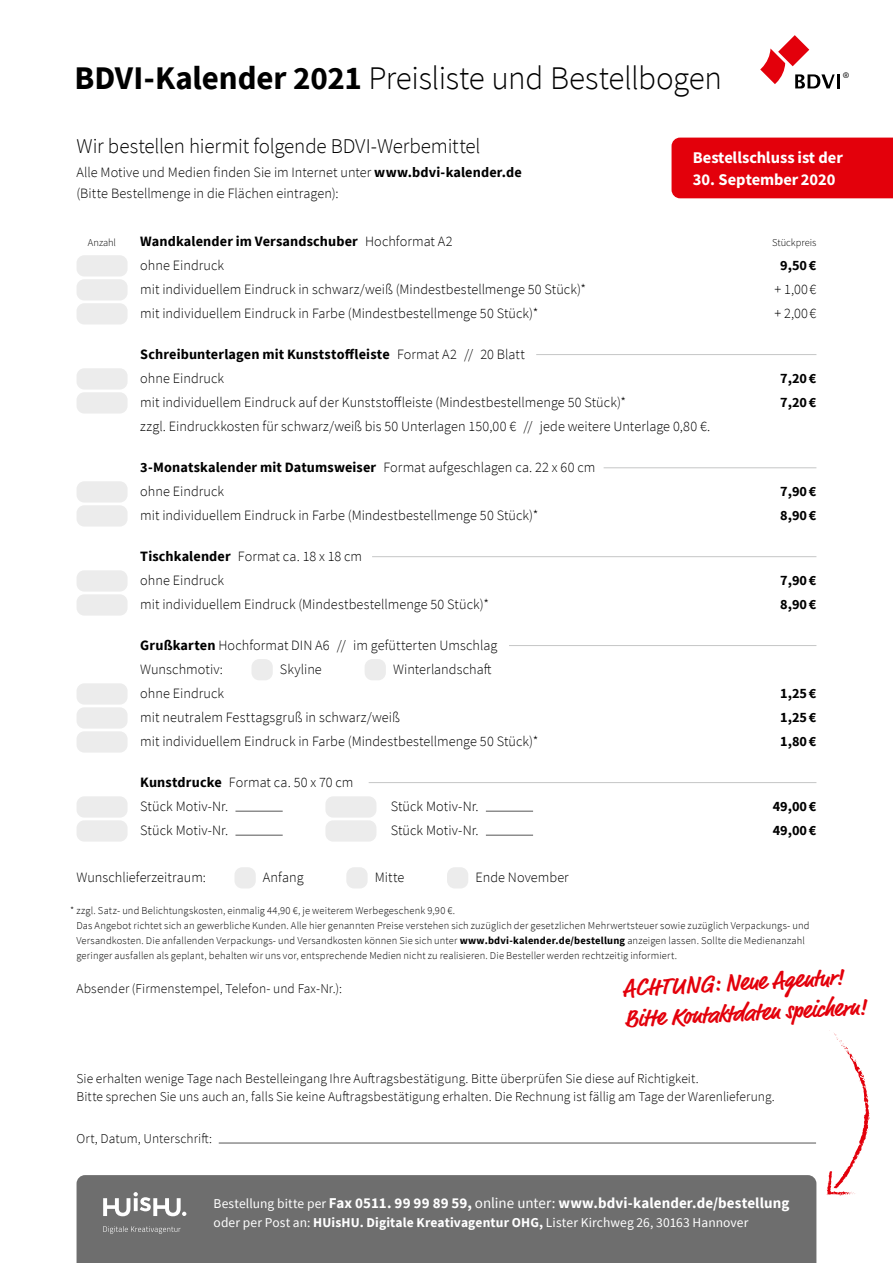
<style>
.page{position:relative;width:893px;height:1263px;background:#fff}
.page>*{position:absolute;margin:0;border:0;box-sizing:border-box;transform-origin:0 0}
.t1{font:300 33px "Source Sans Pro";letter-spacing:-.015em;color:#000}
.t2{font:700 24px/30.9px "Market Pro";color:#e3000b}
.t3{font:300 21px "Source Sans Pro";letter-spacing:-.01em;color:#000}
.t4{font:16.5px "Source Sans Variable";letter-spacing:.04em;color:#fff}
.t5{font:700 15px "Source Sans Pro";letter-spacing:.005em;color:#fff}
.t6{font:300 14.25px/24px "Source Sans Pro";letter-spacing:.005em;color:#000}
.t7{font:700 14.25px/24px "Source Sans Pro";letter-spacing:.01em;color:#000}
.t8{font:300 13.5px/18px "Source Sans Pro";letter-spacing:.005em;color:#000}
.t9{font:13.5px "Source Sans Pro";letter-spacing:.005em;color:#fff}
.t10{font:12.75px "Myriad";color:#000}
.t11{font:300 10.5px/15px "Source Sans Pro";letter-spacing:.015em;color:#000}
.t12{font:10.5px "Source Sans Variable";letter-spacing:.005em;color:#000}
.s1{font-weight:700}
.s2{font-weight:300}
.s3{font-weight:400;font-size:13.5px}
.s4{font-weight:400}
</style>
<div class="page">
<svg style="left:760px;top:35px;width:79px;height:53px"></svg>
<div style="left:671px;top:138px;width:222px;height:60px;background:#e3000b"></div>
<div style="left:77px;top:1175px;width:739px;height:88px;background:#6e6e6e"></div>
<div style="left:77px;top:255px;width:51px;height:21px;background:#ececec;border-radius:8px"></div>
<div style="left:77px;top:279px;width:51px;height:21px;background:#ececec;border-radius:8px"></div>
<div style="left:77px;top:303px;width:51px;height:21px;background:#ececec;border-radius:8px"></div>
<div style="left:77px;top:368px;width:51px;height:21px;background:#ececec;border-radius:8px"></div>
<div style="left:77px;top:392px;width:51px;height:21px;background:#ececec;border-radius:8px"></div>
<div style="left:77px;top:481px;width:51px;height:21px;background:#ececec;border-radius:8px"></div>
<div style="left:77px;top:505px;width:51px;height:21px;background:#ececec;border-radius:8px"></div>
<div style="left:77px;top:570px;width:51px;height:22px;background:#ececec;border-radius:8px"></div>
<div style="left:77px;top:594px;width:51px;height:22px;background:#ececec;border-radius:8px"></div>
<div style="left:251px;top:659px;width:22px;height:21px;background:#ececec;border-radius:8px"></div>
<div style="left:365px;top:659px;width:21px;height:21px;background:#ececec;border-radius:8px"></div>
<div style="left:77px;top:683px;width:51px;height:22px;background:#ececec;border-radius:8px"></div>
<div style="left:77px;top:707px;width:51px;height:22px;background:#ececec;border-radius:8px"></div>
<div style="left:77px;top:731px;width:51px;height:22px;background:#ececec;border-radius:8px"></div>
<div style="left:77px;top:796px;width:51px;height:22px;background:#ececec;border-radius:8px"></div>
<hr style="left:235px;top:811px;width:48px;height:1px;background:#565655">
<div style="left:325px;top:796px;width:51px;height:22px;background:#ececec;border-radius:8px"></div>
<hr style="left:486px;top:811px;width:47px;height:1px;background:#565655">
<div style="left:77px;top:820px;width:51px;height:22px;background:#ececec;border-radius:8px"></div>
<hr style="left:235px;top:835px;width:48px;height:1px;background:#565655">
<div style="left:325px;top:820px;width:51px;height:22px;background:#ececec;border-radius:8px"></div>
<hr style="left:486px;top:835px;width:47px;height:1px;background:#565655">
<div style="left:234px;top:867px;width:22px;height:21px;background:#ececec;border-radius:8px"></div>
<div style="left:346px;top:867px;width:22px;height:21px;background:#ececec;border-radius:8px"></div>
<div style="left:447px;top:867px;width:21px;height:21px;background:#ececec;border-radius:8px"></div>
<hr style="left:219px;top:1143px;width:597px;height:1px;background:#565655">
<hr style="left:509px;top:645px;width:307px;height:1px;background:#c5c6c6">
<hr style="left:369px;top:782px;width:447px;height:1px;background:#c5c6c6">
<hr style="left:604px;top:467px;width:212px;height:1px;background:#c5c6c6">
<hr style="left:372px;top:556px;width:444px;height:1px;background:#c5c6c6">
<hr style="left:536px;top:354px;width:280px;height:1px;background:#c5c6c6">
<svg style="left:103px;top:1192px;width:83px;height:24px"></svg>
<svg style="left:103px;top:1226px;width:78px;height:8px"></svg>
<svg style="left:827px;top:1030px;width:43px;height:166px"></svg>
<h1 class="t1" style="left:74px;top:57px;width:649px"><span class="s1">BDVI-Kalender 2021</span> Preisliste und Bestellbogen</h1>
<p class="t10" style="left:843px;top:70px;width:8px">®</p>
<h3 class="t3" style="left:77px;top:133px;width:406px">Wir bestellen hiermit folgende BDVI-Werbemittel</h3>
<p class="t6" style="left:77px;top:162px;width:447px;line-height:21px">Alle Motive und Medien finden Sie im Internet unter <span class="s1">www.bdvi-kalender.de </span>(Bitte Bestellmenge in die Flächen eintragen):</p>
<p class="t4" style="left:693px;top:147px;width:150px">Bestellschluss ist der</p>
<p class="t4" style="left:693px;top:170px;width:143px">30. September 2020</p>
<p class="t7" style="left:140px;top:229px;width:314px">Wandkalender im Versandschuber <span class="s2">Hochformat A2 ohne Eindruck</span></p>
<p class="t12" style="left:88px;top:236px;width:30px">Anzahl</p>
<p class="t12" style="left:772px;top:236px;width:46px">Stückpreis</p>
<p class="t7" style="left:780px;top:253px;width:38px">9,50€</p>
<p class="t6" style="left:140px;top:278px;width:447px">mit individuellem Eindruck in schwarz/weiß (Mindestbestellmenge 50 Stück)*</p>
<p class="t6" style="left:774px;top:278px;width:43px">+ 1,00 €</p>
<p class="t6" style="left:140px;top:302px;width:400px">mit individuellem Eindruck in Farbe (Mindestbestellmenge 50 Stück)*</p>
<p class="t6" style="left:774px;top:302px;width:43px">+ 2,00 €</p>
<p class="t7" style="left:140px;top:342px;width:386px">Schreibunterlagen mit Kunststoffleiste <span class="s2">Format A2 // 20 Blatt ohne Eindruck</span></p>
<p class="t7" style="left:780px;top:366px;width:38px">7,20€</p>
<p class="t6" style="left:140px;top:391px;width:487px">mit individuellem Eindruck auf der Kunststoffleiste (Mindestbestellmenge 50 Stück)*</p>
<p class="t7" style="left:780px;top:390px;width:38px">7,20€</p>
<p class="t6" style="left:140px;top:415px;width:572px">zzgl. Eindruckkosten für schwarz/weiß bis 50 Unterlagen 150,00 € // jede weitere Unterlage 0,80 €.</p>
<p class="t6" style="left:140px;top:456px;width:457px"><span class="s1">3-Monatskalender mit Datumsweiser</span> Format aufgeschlagen ca. 22 x 60 cm ohne Eindruck</p>
<p class="t7" style="left:780px;top:479px;width:38px">7,90€</p>
<p class="t6" style="left:140px;top:504px;width:400px">mit individuellem Eindruck in Farbe (Mindestbestellmenge 50 Stück)*</p>
<p class="t7" style="left:780px;top:503px;width:38px">8,90€</p>
<p class="t6" style="left:140px;top:545px;width:223px"><span class="s1">Tischkalender</span> Format ca. 18 x 18 cm ohne Eindruck</p>
<p class="t7" style="left:780px;top:568px;width:38px">7,90€</p>
<p class="t6" style="left:140px;top:593px;width:350px">mit individuellem Eindruck (Mindestbestellmenge 50 Stück)*</p>
<p class="t7" style="left:780px;top:592px;width:38px">8,90€</p>
<p class="t6" style="left:140px;top:634px;width:359px"><span class="s1">Grußkarten</span> Hochformat DIN A6 // im gefütterten Umschlag<br>Wunschmotiv:</p>
<p class="t6" style="left:280px;top:658px;width:43px">Skyline</p>
<p class="t6" style="left:393px;top:658px;width:100px">Winterlandschaft</p>
<p class="t6" style="left:140px;top:682px;width:85px">ohne Eindruck</p>
<p class="t7" style="left:780px;top:681px;width:38px">1,25€</p>
<p class="t6" style="left:140px;top:706px;width:261px">mit neutralem Festtagsgruß in schwarz/weiß</p>
<p class="t7" style="left:780px;top:705px;width:38px">1,25€</p>
<p class="t6" style="left:140px;top:730px;width:400px">mit individuellem Eindruck in Farbe (Mindestbestellmenge 50 Stück)*</p>
<p class="t7" style="left:780px;top:729px;width:38px">1,80€</p>
<p class="t6" style="left:140px;top:771px;width:215px"><span class="s1">Kunstdrucke</span> Format ca. 50 x 70 cm<br>Stück Motiv-Nr.</p>
<p class="t6" style="left:391px;top:795px;width:90px">Stück Motiv-Nr.</p>
<p class="t7" style="left:773px;top:794px;width:45px">49,00€</p>
<p class="t6" style="left:140px;top:819px;width:90px">Stück Motiv-Nr.</p>
<p class="t6" style="left:391px;top:819px;width:90px">Stück Motiv-Nr.</p>
<p class="t7" style="left:773px;top:818px;width:45px">49,00€</p>
<p class="t6" style="left:77px;top:866px;width:131px">Wunschlieferzeitraum:</p>
<p class="t6" style="left:263px;top:866px;width:42px">Anfang</p>
<p class="t6" style="left:375px;top:866px;width:31px">Mitte</p>
<p class="t6" style="left:475px;top:866px;width:95px">Ende November</p>
<p class="t11" style="left:76px;top:903px;width:735px;text-indent:-6px">* zzgl. Satz- und Belichtungskosten, einmalig 44,90 €, je weiterem Werbegeschenk 9,90 €.<br>Das Angebot richtet sich an gewerbliche Kunden. Alle hier genannten Preise verstehen sich zuzüglich der gesetzlichen Mehrwertsteuer sowie zuzüglich Verpackungs- und Versandkosten. Die anfallenden Verpackungs- und Versandkosten können Sie sich unter <span class="s1">www.bdvi-kalender.de/bestellung</span> anzeigen lassen. Sollte die Medienanzahl geringer ausfallen als geplant, behalten wir uns vor, entsprechende Medien nicht zu realisieren. Die Besteller werden rechtzeitig informiert.</p>
<h2 class="t2" style="left:622px;top:974px;width:244px;rotate:-3deg">ACHTUNG: Neue Agentur!<br>Bitte Kontaktdaten speichern!</h2>
<p class="t8" style="left:77px;top:980px;width:267px">Absender (Firmenstempel, Telefon- und Fax-Nr.):</p>
<p class="t8" style="left:77px;top:1070px;width:700px">Sie erhalten wenige Tage nach Bestelleingang Ihre Auftragsbestätigung. Bitte überprüfen Sie diese auf Richtigkeit.<br>Bitte sprechen Sie uns auch an, falls Sie keine Auftragsbestätigung erhalten. Die Rechnung ist fällig am Tage der Warenlieferung.</p>
<p class="t8" style="left:77px;top:1130px;width:137px">Ort, Datum, Unterschrift:</p>
<p class="t5" style="left:214px;top:1193px;width:577px"><span class="s3">Bestellung bitte per</span> Fax 0511. 99 99 89 59, <span class="s4">online unter:</span> www.bdvi-kalender.de/bestellung</p>
<p class="t9" style="left:214px;top:1214px;width:536px">oder per Post an: <span class="s1">HUisHU. Digitale Kreativagentur OHG,</span> Lister Kirchweg 26, 30163 Hannover</p>
</div>
